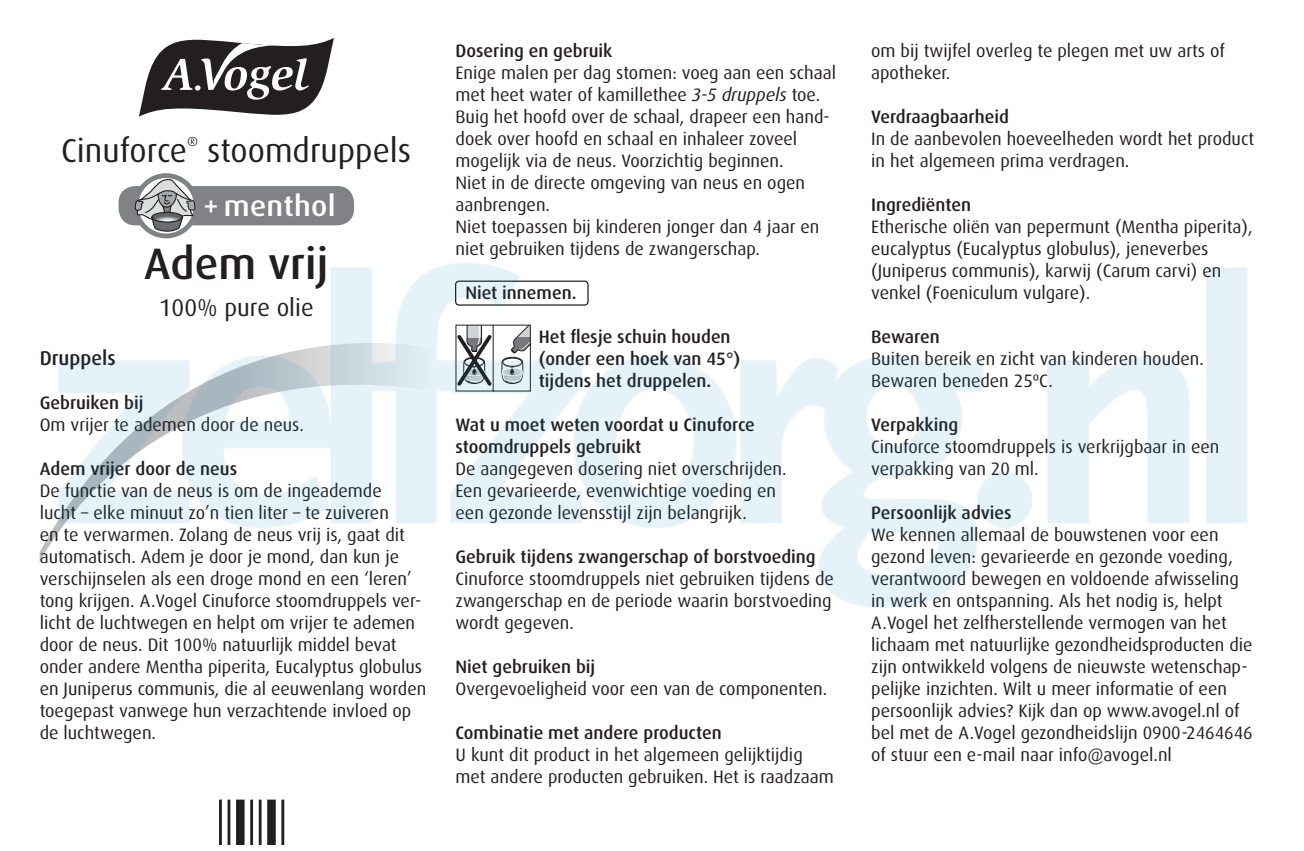
<style>
.page{position:relative;width:1304px;height:851px;background:#fff}
.page>*{position:absolute;margin:0;border:0;box-sizing:border-box;transform-origin:0 0}
.t1{font:500 44px "Dax OT";color:#231f20}
.t2{font:33px "Dax OT";color:#231f20}
.t3{font:500 28.8px "Dax OT";letter-spacing:.01em;color:#fff;scale:1.05 1}
.t4{font:24.2px "Dax OT";color:#231f20}
.t5{font:500 20px "Dax OT";color:#231f20}
.t6{font:18px/22px "Dax OT";color:#231f20}
.t7{font:500 18px/22px "Dax OT";color:#231f20}
.t8{font:13.2px "Dax OT";color:#231f20}
.s1{font-style:italic}
</style>
<div class="page">
<hr style="left:219px;top:799px;width:3px;height:45px;background:#231f20">
<hr style="left:228px;top:799px;width:2px;height:45px;background:#231f20">
<div style="left:236px;top:799px;width:9px;height:45px;background:#231f20"></div>
<hr style="left:250px;top:799px;width:3px;height:45px;background:#231f20">
<hr style="left:259px;top:799px;width:3px;height:45px;background:#231f20">
<div style="left:267px;top:799px;width:9px;height:45px;background:#231f20"></div>
<hr style="left:281px;top:799px;width:3px;height:45px;background:#231f20">
<svg style="left:139px;top:38px;width:195px;height:79px"></svg>
<div style="left:119px;top:186px;width:235px;height:39px;background:#808285;border-radius:17px"></div>
<div style="left:134px;top:173px;width:65px;height:65px;border:5px solid #808285;border-radius:50%"></div>
<svg style="left:135px;top:179px;width:60px;height:40px"></svg>
<img style="left:56px;top:219px;width:1192px;height:389px">
<h2 class="t2" style="left:61px;top:119px;width:127px">Cinuforce</h2>
<p class="t8" style="left:187px;top:129px;width:12px">®</p>
<h2 class="t2" style="left:207px;top:119px;width:206px">stoomdruppels</h2>
<h3 class="t3" style="left:203px;top:178px;width:128px">+ menthol</h3>
<h1 class="t1" style="left:144px;top:222px;width:185px">Adem vrij</h1>
<h3 class="t4" style="left:159px;top:285px;width:156px">100% pure olie</h3>
<p class="t5" style="left:40px;top:339px;width:78px">Druppels</p>
<p class="t7" style="left:40px;top:388px;width:105px">Gebruiken bij</p>
<p class="t6" style="left:40px;top:410px;width:266px">Om vrijer te ademen door de neus.</p>
<p class="t7" style="left:40px;top:454px;width:199px">Adem vrijer door de neus</p>
<p class="t6" style="left:40px;top:476px;width:388px">De functie van de neus is om de ingeademde<br>lucht – elke minuut zo’n tien liter – te zuiveren<br>en te verwarmen. Zolang de neus vrij is, gaat dit automatisch. Adem je door je mond, dan kun je verschijnselen als een droge mond en een ‘leren’ tong krijgen. A.Vogel Cinuforce stoomdruppels ver&shy;licht de luchtwegen en helpt om vrijer te ademen door de neus. Dit 100% natuurlijk middel bevat onder andere Mentha piperita, Eucalyptus globulus en Juniperus communis, die al eeuwenlang worden toegepast vanwege hun verzachtende invloed op de luchtwegen.</p>
<p class="t7" style="left:456px;top:36px;width:158px">Dosering en gebruik</p>
<p class="t6" style="left:456px;top:58px;width:382px">Enige malen per dag stomen: voeg aan een schaal met heet water of kamillethee <span class="s1">3-5 druppels</span> toe.<br>Buig het hoofd over de schaal, drapeer een hand&shy;doek over hoofd en schaal en inhaleer zoveel mogelijk via de neus. Voorzichtig beginnen.<br>Niet in de directe omgeving van neus en ogen aanbrengen.<br>Niet toepassen bij kinderen jonger dan 4 jaar en niet gebruiken tijdens de zwangerschap.</p>
<p class="t7" style="left:465px;top:278px;width:113px">Niet innemen.</p>
<p class="t7" style="left:539px;top:322px;width:203px">Het flesje schuin houden (onder een hoek van 45°) tijdens het druppelen.</p>
<p class="t7" style="left:456px;top:410px;width:301px">Wat u moet weten voordat u Cinuforce stoomdruppels gebruikt</p>
<p class="t6" style="left:456px;top:454px;width:333px">De aangegeven dosering niet overschrijden.<br>Een gevarieerde, evenwichtige voeding en een gezonde levensstijl zijn belangrijk.</p>
<p class="t7" style="left:456px;top:542px;width:362px">Gebruik tijdens zwangerschap of borstvoeding</p>
<p class="t6" style="left:456px;top:564px;width:380px">Cinuforce stoomdruppels niet gebruiken tijdens de zwangerschap en de periode waarin borstvoeding wordt gegeven.</p>
<p class="t7" style="left:456px;top:652px;width:141px">Niet gebruiken bij</p>
<p class="t6" style="left:456px;top:674px;width:373px">Overgevoeligheid voor een van de componenten.</p>
<p class="t7" style="left:456px;top:718px;width:268px">Combinatie met andere producten</p>
<p class="t6" style="left:456px;top:740px;width:380px">U kunt dit product in het algemeen gelijktijdig met andere producten gebruiken. Het is raadzaam</p>
<p class="t6" style="left:871px;top:36px;width:355px">om bij twijfel overleg te plegen met uw arts of apotheker.</p>
<p class="t7" style="left:871px;top:102px;width:139px">Verdraagbaarheid</p>
<p class="t6" style="left:871px;top:124px;width:384px">In de aanbevolen hoeveelheden wordt het product in het algemeen prima verdragen.</p>
<p class="t7" style="left:871px;top:190px;width:101px">Ingrediënten</p>
<p class="t6" style="left:871px;top:212px;width:383px">Etherische oliën van pepermunt (Mentha piperita), eucalyptus (Eucalyptus globulus), jeneverbes (Juniperus communis), karwij (Carum carvi) en venkel (Foeniculum vulgare).</p>
<p class="t7" style="left:871px;top:322px;width:70px">Bewaren</p>
<p class="t6" style="left:871px;top:344px;width:334px">Buiten bereik en zicht van kinderen houden.<br>Bewaren beneden 25ºC.</p>
<p class="t7" style="left:871px;top:410px;width:89px">Verpakking</p>
<p class="t6" style="left:871px;top:432px;width:350px">Cinuforce stoomdruppels is verkrijgbaar in een verpakking van 20 ml.</p>
<p class="t7" style="left:871px;top:498px;width:142px">Persoonlijk advies</p>
<p class="t6" style="left:871px;top:520px;width:383px">We kennen allemaal de bouwstenen voor een gezond leven: gevarieerde en gezonde voeding, verantwoord bewegen en voldoende afwisseling in werk en ontspanning. Als het nodig is, helpt A.Vogel het zelfherstellende vermogen van het lichaam met natuurlijke gezondheidsproducten die zijn ontwikkeld volgens de nieuwste wetenschap&shy;pelijke inzichten. Wilt u meer informatie of een persoonlijk advies? Kijk dan op www.avogel.nl of bel met de A.Vogel gezondheidslijn 0900-2464646 of stuur een e-mail naar info@avogel.nl</p>
</div>
